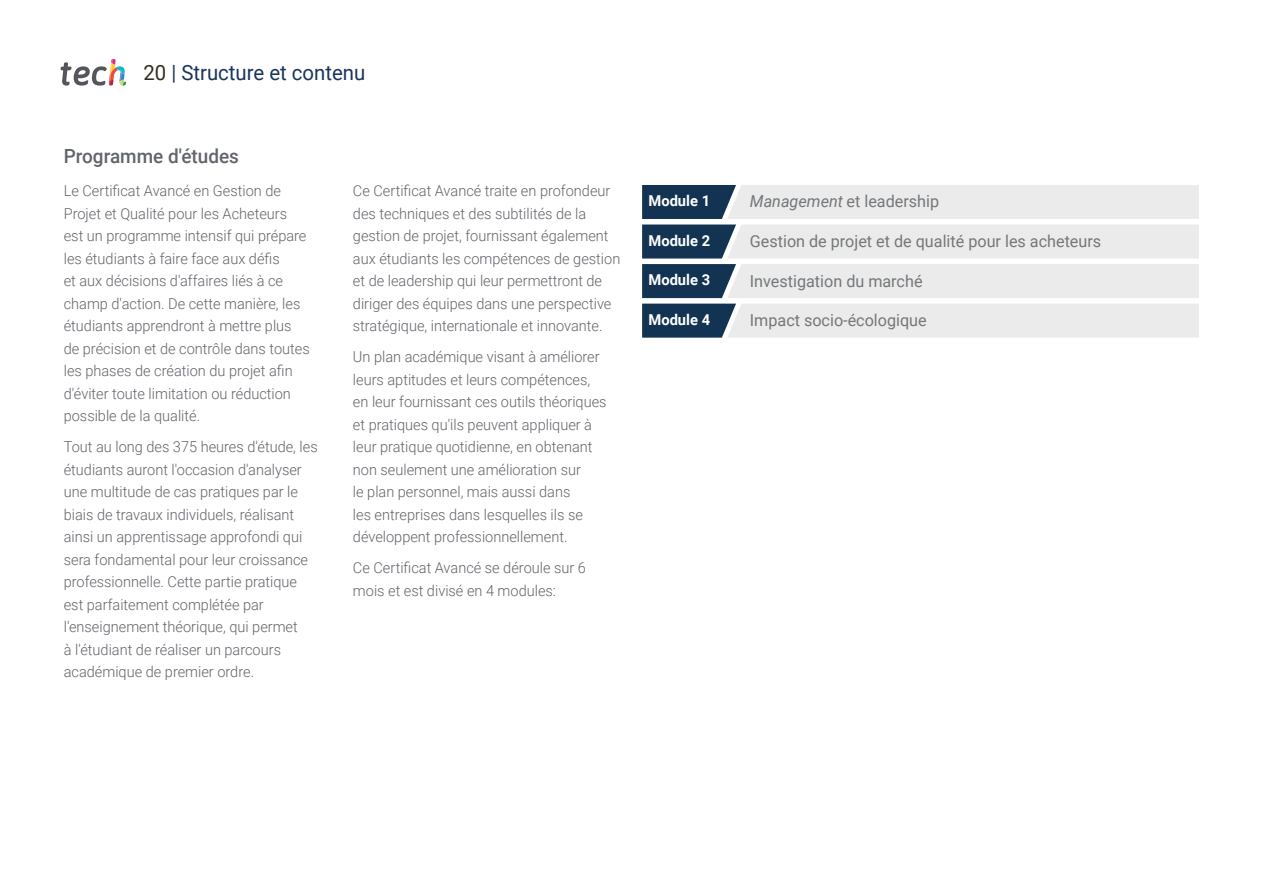
<style>
.page{position:relative;width:1263px;height:893px;background:#fff}
.page>*{position:absolute;margin:0;border:0;box-sizing:border-box;transform-origin:0 0}
.t1{font:21px "Roboto";color:#1a355c}
.t2{font:500 19.5px "Roboto";color:#61646a}
.t3{font:16.5px "Roboto";color:#74777b}
.t4{font:300 15px/22.5px "Roboto";color:#61646a}
.t5{font:700 15px "Roboto";color:#fff}
.s1{color:#312e20}
.s2{font-style:italic}
</style>
<div class="page">
<svg style="left:642px;top:185px;width:557px;height:34px;background:#c8ced2"></svg>
<svg style="left:642px;top:304px;width:557px;height:34px;background:#c9cfd2"></svg>
<svg style="left:642px;top:225px;width:557px;height:73px;background:#ccd2d5"></svg>
<svg style="left:61px;top:59px;width:65px;height:27px"></svg>
<h1 class="t1" style="left:144px;top:57px;width:223px"><span class="s1">20</span> | Structure et contenu</h1>
<h2 class="t2" style="left:64px;top:143px;width:177px">Programme d'études</h2>
<p class="t4" style="left:64px;top:179px;width:247px">Le Certificat Avancé en Gestion de Projet et Qualité pour les Acheteurs est un programme intensif qui prépare les étudiants à faire face aux défis<br>et aux décisions d'affaires liés à ce champ d'action. De cette manière, les étudiants apprendront à mettre plus de précision et de contrôle dans toutes les phases de création du projet afin d'éviter toute limitation ou réduction possible de la qualité.</p>
<p class="t4" style="left:64px;top:435px;width:255px">Tout au long des 375 heures d'étude, les étudiants auront l'occasion d'analyser une multitude de cas pratiques par le biais de travaux individuels, réalisant ainsi un apprentissage approfondi qui sera fondamental pour leur croissance professionnelle. Cette partie pratique est parfaitement complétée par l'enseignement théorique, qui permet<br>à l'étudiant de réaliser un parcours académique de premier ordre.</p>
<p class="t4" style="left:353px;top:179px;width:269px">Ce Certificat Avancé traite en profondeur des techniques et des subtilités de la gestion de projet, fournissant également aux étudiants les compétences de gestion et de leadership qui leur permettront de diriger des équipes dans une perspective stratégique, internationale et innovante.</p>
<p class="t4" style="left:353px;top:345px;width:255px">Un plan académique visant à améliorer leurs aptitudes et leurs compétences, en leur fournissant ces outils théoriques et pratiques qu'ils peuvent appliquer à leur pratique quotidienne, en obtenant non seulement une amélioration sur<br>le plan personnel, mais aussi dans<br>les entreprises dans lesquelles ils se développent professionnellement.</p>
<p class="t4" style="left:353px;top:556px;width:234px">Ce Certificat Avancé se déroule sur 6 mois et est divisé en 4 modules:</p>
<p class="t5" style="left:648px;top:190px;width:63px">Module 1</p>
<p class="t5" style="left:648px;top:230px;width:63px">Module 2</p>
<p class="t5" style="left:648px;top:270px;width:63px">Module 3</p>
<p class="t5" style="left:648px;top:309px;width:63px">Module 4</p>
<p class="t3" style="left:750px;top:190px;width:191px"><span class="s2">Management</span> et leadership</p>
<p class="t3" style="left:750px;top:230px;width:353px">Gestion de projet et de qualité pour les acheteurs</p>
<p class="t3" style="left:750px;top:269px;width:174px">Investigation du marché</p>
<p class="t3" style="left:750px;top:309px;width:178px">Impact socio-écologique</p>
</div>
